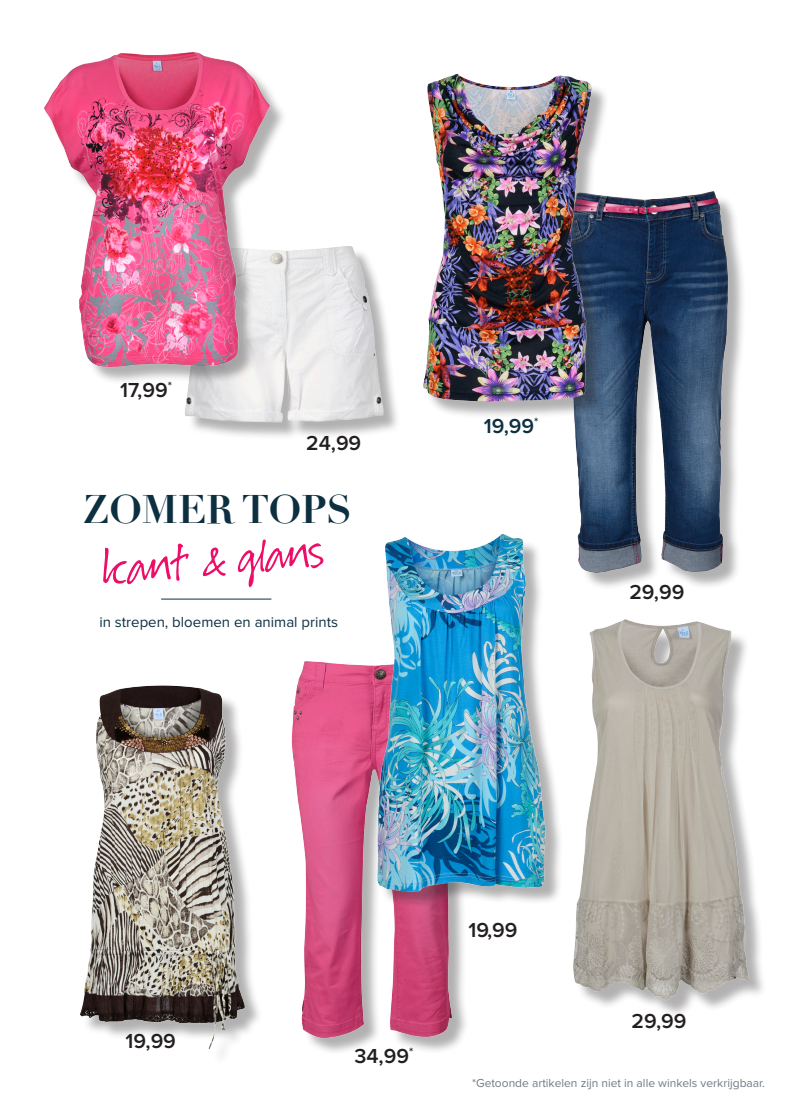
<style>
.page{position:relative;width:808px;height:1106px;background:#fff}
.page>*{position:absolute;margin:0;border:0;box-sizing:border-box;transform-origin:0 0}
.t1{font:60px "Suomi Hand Script";color:#ec0e68}
.t2{font:700 39px "Didot";color:#0d3041}
.t3{font:600 21px "Proxima Nova";color:#231f20}
.t4{font:600 21px "Proxima Nova";color:#0d3041}
.t5{font:15px "Proxima Nova";color:#0d3041}
.t6{font:12px "Proxima Nova";color:#707a87}
</style>
<div class="page">
<div style="left:187px;top:248px;width:214px;height:192px;background:#231f20;opacity:.35"></div>
<img style="left:185px;top:246px;width:206px;height:187px">
<div style="left:567px;top:194px;width:179px;height:397px;background:#231f20;opacity:.35"></div>
<img style="left:567px;top:191px;width:177px;height:389px">
<div style="left:294px;top:662px;width:182px;height:393px;background:#231f20;opacity:.35"></div>
<img style="left:291px;top:661px;width:185px;height:385px">
<img style="left:80px;top:685px;width:172px;height:363px">
<div style="left:380px;top:537px;width:184px;height:372px;background:#231f20;opacity:.35"></div>
<img style="left:366px;top:533px;width:187px;height:364px">
<div style="left:47px;top:55px;width:240px;height:329px;background:#231f20;opacity:.35"></div>
<img style="left:44px;top:52px;width:230px;height:322px">
<div style="left:426px;top:77px;width:183px;height:342px;background:#231f20;opacity:.35"></div>
<img style="left:423px;top:73px;width:186px;height:336px">
<div style="left:576px;top:623px;width:191px;height:395px;background:#231f20;opacity:.35"></div>
<img style="left:559px;top:612px;width:198px;height:394px">
<hr style="left:161px;top:598px;width:110px;height:1px;background:#0d3041">
<p class="t3" style="left:120px;top:380px;width:53px">17,99<sup>*</sup></p>
<p class="t3" style="left:306px;top:433px;width:57px">24,99</p>
<p class="t2" style="left:83px;top:485px;width:271px">ZOMER TOPS</p>
<p class="t1" style="left:98px;top:539px;width:224px;rotate:-5deg">lcan t &amp; glan s</p>
<p class="t5" style="left:99px;top:615px;width:240px">in strepen, bloemen en animal prints</p>
<p class="t4" style="left:484px;top:416px;width:56px">19,99<sup>*</sup></p>
<p class="t3" style="left:629px;top:582px;width:56px">29,99</p>
<p class="t3" style="left:125px;top:1031px;width:52px">19,99</p>
<p class="t3" style="left:354px;top:1046px;width:60px">34,99<sup>*</sup></p>
<p class="t3" style="left:468px;top:920px;width:50px">19,99</p>
<p class="t3" style="left:631px;top:1011px;width:56px">29,99</p>
<p class="t6" style="left:472px;top:1077px;width:294px">*Getoonde artikelen zijn niet in alle winkels verkrijgbaar.</p>
</div>
